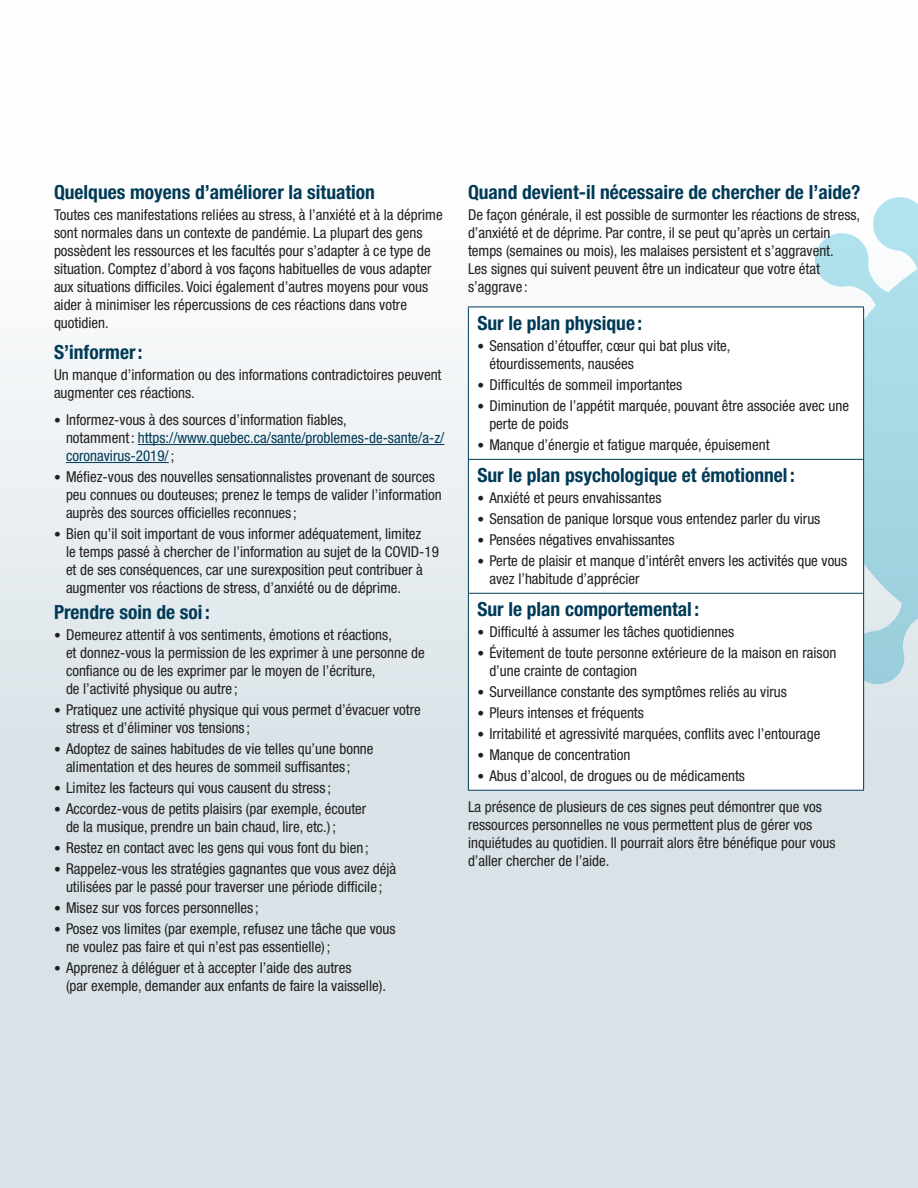
<style>
.page{position:relative;width:918px;height:1188px;background:#fff}
.page>*{position:absolute;margin:0;border:0;box-sizing:border-box;transform-origin:0 0}
.t1{font:700 condensed 19.5px "Helvetica Neue LT Std";color:#013a57}
.t2{font:condensed 15px/18px "Helvetica Neue LT Std";color:#231f20}
.t3{font:condensed 15px/18px "Helvetica Neue LT Std";color:#013a57}
.s1{font-size:13.5px;color:#231f20}
.s2{color:#231f20}
.s3{font-size:13.5px}
</style>
<div class="page">
<div style="left:0;top:0;width:918px;height:1188px;background:linear-gradient(to bottom,#fdffff,#cedbe1)"></div>
<hr style="left:138px;top:444px;width:306px;height:1px;background:#013a57">
<hr style="left:66px;top:462px;width:103px;height:1px;background:#013a57">
<svg style="left:469px;top:308px;width:394px;height:482px"></svg>
<hr style="left:468px;top:307px;width:396px;height:1px;background:#013a57">
<hr style="left:468px;top:307px;width:1px;height:152px;background:#013a57">
<hr style="left:863px;top:307px;width:1px;height:152px;background:#013a57">
<hr style="left:468px;top:459px;width:396px;height:1px;background:#013a57">
<hr style="left:468px;top:460px;width:1px;height:133px;background:#013a57">
<hr style="left:863px;top:460px;width:1px;height:133px;background:#013a57">
<hr style="left:468px;top:593px;width:396px;height:1px;background:#013a57">
<hr style="left:468px;top:594px;width:1px;height:196px;background:#013a57">
<hr style="left:863px;top:594px;width:1px;height:196px;background:#013a57">
<hr style="left:468px;top:790px;width:396px;height:1px;background:#013a57">
<h2 class="t1" style="left:54px;top:180px;width:323px">Quelques moyens d’améliorer la situation</h2>
<p class="t2" style="left:54px;top:205px;width:390px">Toutes ces manifestations reliées au stress, à l’anxiété et à la déprime sont normales dans un contexte de pandémie. La plupart des gens possèdent les ressources et les facultés pour s’adapter à ce type de situation. Comptez d’abord à vos façons habituelles de vous adapter aux situations difficiles. Voici également d’autres moyens pour vous aider à minimiser les répercussions de ces réactions dans votre quotidien.</p>
<h2 class="t1" style="left:54px;top:340px;width:90px">S’informer:</h2>
<p class="t2" style="left:54px;top:366px;width:389px">Un manque d’information ou des informations contradictoires peuvent augmenter ces réactions.</p>
<p class="t3" style="left:66px;top:411px;width:380px;text-indent:-12px"><span class="s1">•</span> <span class="s2">Informez-vous à des sources d’information fiables,<br>notamment:</span> https://www.quebec.ca/sante/problemes-de-sante/a-z/ coronavirus-2019/<span class="s2">;</span></p>
<p class="t2" style="left:66px;top:468px;width:377px;text-indent:-12px"><span class="s3">•</span> Méfiez-vous des nouvelles sensationnalistes provenant de sources peu connues ou douteuses; prenez le temps de valider l’information auprès des sources officielles reconnues ;</p>
<p class="t2" style="left:66px;top:525px;width:374px;text-indent:-12px"><span class="s3">•</span> Bien qu’il soit important de vous informer adéquatement, limitez<br>le temps passé à chercher de l’information au sujet de la COVID-19 et de ses conséquences, car une surexposition peut contribuer à augmenter vos réactions de stress, d’anxiété ou de déprime.</p>
<h2 class="t1" style="left:54px;top:600px;width:157px">Prendre soin de soi :</h2>
<p class="t2" style="left:66px;top:625px;width:360px;text-indent:-12px"><span class="s3">•</span> Demeurez attentif à vos sentiments, émotions et réactions,<br>et donnez-vous la permission de les exprimer à une personne de confiance ou de les exprimer par le moyen de l’écriture,<br>de l’activité physique ou autre ;</p>
<p class="t2" style="left:66px;top:700px;width:356px;text-indent:-12px"><span class="s3">•</span> Pratiquez une activité physique qui vous permet d’évacuer votre stress et d’éliminer vos tensions ;</p>
<p class="t2" style="left:66px;top:739px;width:309px;text-indent:-12px"><span class="s3">•</span> Adoptez de saines habitudes de vie telles qu’une bonne alimentation et des heures de sommeil suffisantes ;</p>
<p class="t2" style="left:54px;top:778px;width:278px"><span class="s3">•</span> Limitez les facteurs qui vous causent du stress ;</p>
<p class="t2" style="left:66px;top:799px;width:302px;text-indent:-12px"><span class="s3">•</span> Accordez-vous de petits plaisirs (par exemple, écouter de la musique, prendre un bain chaud, lire, etc.) ;</p>
<p class="t2" style="left:54px;top:838px;width:316px"><span class="s3">•</span> Restez en contact avec les gens qui vous font du bien ;</p>
<p class="t2" style="left:54px;top:859px;width:344px;text-align:center"><span class="s3">•</span> Rappelez-vous les stratégies gagnantes que vous avez déjà utilisées par le passé pour traverser une période difficile ;</p>
<p class="t2" style="left:54px;top:898px;width:206px"><span class="s3">•</span> Misez sur vos forces personnelles ;</p>
<p class="t2" style="left:66px;top:919px;width:331px;text-indent:-12px"><span class="s3">•</span> Posez vos limites (par exemple, refusez une tâche que vous ne voulez pas faire et qui n’est pas essentielle) ;</p>
<p class="t2" style="left:66px;top:958px;width:321px;text-indent:-12px"><span class="s3">•</span> Apprenez à déléguer et à accepter l’aide des autres<br>(par exemple, demander aux enfants de faire la vaisselle).</p>
<h2 class="t1" style="left:468px;top:180px;width:394px">Quand devient-il nécessaire de chercher de l’aide?</h2>
<p class="t2" style="left:468px;top:205px;width:394px">De façon générale, il est possible de surmonter les réactions de stress, d’anxiété et de déprime. Par contre, il se peut qu’après un certain temps (semaines ou mois), les malaises persistent et s’aggravent.<br>Les signes qui suivent peuvent être un indicateur que votre état s’aggrave :</p>
<h2 class="t1" style="left:477px;top:311px;width:166px">Sur le plan physique :</h2>
<p class="t2" style="left:489px;top:336px;width:243px;text-indent:-12px"><span class="s3">•</span> Sensation d’étouffer, cœur qui bat plus vite, étourdissements, nausées</p>
<p class="t2" style="left:477px;top:375px;width:206px"><span class="s3">•</span> Difficultés de sommeil importantes</p>
<p class="t2" style="left:489px;top:396px;width:361px;text-indent:-12px"><span class="s3">•</span> Diminution de l’appétit marquée, pouvant être associée avec une perte de poids</p>
<p class="t2" style="left:477px;top:435px;width:294px"><span class="s3">•</span> Manque d’énergie et fatigue marquée, épuisement</p>
<h2 class="t1" style="left:477px;top:464px;width:319px">Sur le plan psychologique et émotionnel :</h2>
<p class="t2" style="left:477px;top:489px;width:186px"><span class="s3">•</span> Anxiété et peurs envahissantes</p>
<p class="t2" style="left:477px;top:510px;width:345px"><span class="s3">•</span> Sensation de panique lorsque vous entendez parler du virus</p>
<p class="t2" style="left:477px;top:531px;width:199px"><span class="s3">•</span> Pensées négatives envahissantes</p>
<p class="t2" style="left:489px;top:552px;width:360px;text-indent:-12px"><span class="s3">•</span> Perte de plaisir et manque d’intérêt envers les activités que vous avez l’habitude d’apprécier</p>
<h2 class="t1" style="left:477px;top:597px;width:223px">Sur le plan comportemental :</h2>
<p class="t2" style="left:477px;top:623px;width:258px"><span class="s3">•</span> Difficulté à assumer les tâches quotidiennes</p>
<p class="t2" style="left:489px;top:644px;width:348px;text-indent:-12px"><span class="s3">•</span> Évitement de toute personne extérieure de la maison en raison d’une crainte de contagion</p>
<p class="t2" style="left:477px;top:683px;width:311px"><span class="s3">•</span> Surveillance constante des symptômes reliés au virus</p>
<p class="t2" style="left:477px;top:704px;width:168px"><span class="s3">•</span> Pleurs intenses et fréquents</p>
<p class="t2" style="left:477px;top:725px;width:345px"><span class="s3">•</span> Irritabilité et agressivité marquées, conflits avec l’entourage</p>
<p class="t2" style="left:477px;top:746px;width:155px"><span class="s3">•</span> Manque de concentration</p>
<p class="t2" style="left:477px;top:767px;width:269px"><span class="s3">•</span> Abus d’alcool, de drogues ou de médicaments</p>
<p class="t2" style="left:468px;top:797px;width:369px">La présence de plusieurs de ces signes peut démontrer que vos ressources personnelles ne vous permettent plus de gérer vos inquiétudes au quotidien. Il pourrait alors être bénéfique pour vous d’aller chercher de l’aide.</p>
</div>
